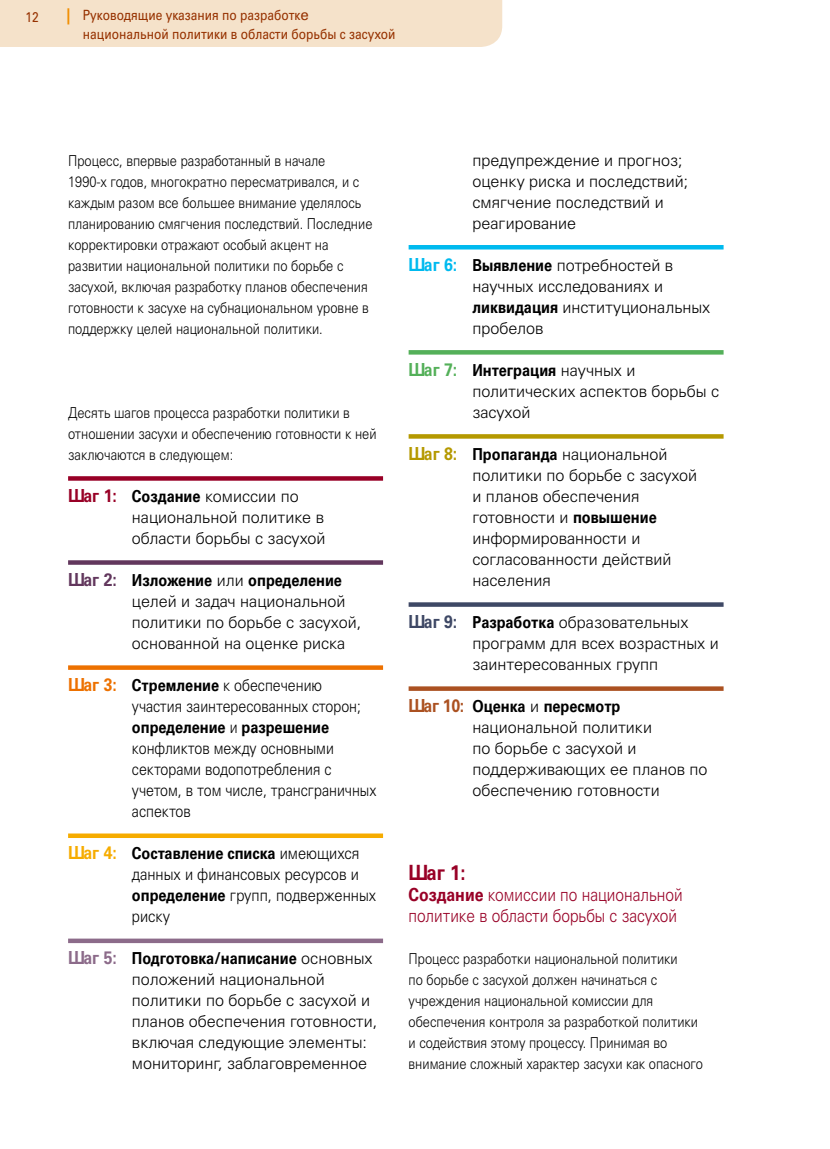
<style>
.page{position:relative;width:830px;height:1149px;background:#fff}
.page>*{position:absolute;margin:0;border:0;box-sizing:border-box;transform-origin:0 0}
.heading2{font:700 21px "Univers LTCYR";color:#980026;scale:.88 1}
.heading2-2{font:300 18px/21px "Univers LTCYR";color:#980026;scale:.86 1}
.body_text{font:300 16.5px/21px "Univers LTCYR";color:#000}
.body_text-2{font:300 16.5px/21px "Univers LTCYR";color:#000;scale:.86 1}
.body_text-3{font:300 16.5px/21px "Univers LTCYR";color:#000;scale:.89 1}
.body_text-4{font:300 15px/21px "Univers LTCYR";color:#000;scale:.86 1}
.t1{font:14.1px/18.9px "Univers LTCYR";color:#963100;scale:.85 1}
.s1{font-family:"Rotis Sans Serif";font-weight:700;font-size:18px;color:#f18e00}
.s2{font-size:15px}
.s3{font-weight:700;font-size:18px;color:#980026}
.s4{font-weight:700}
.s5{font-weight:700;font-size:18px;color:#62375d}
.s6{font-weight:700;font-size:18px;color:#ed7100}
.s7{font-weight:700;font-size:18px;color:#f6ac00}
.s8{font-weight:700;font-size:18px;color:#8c6b8a}
.s9{font-weight:700;font-size:18px;color:#00baef}
.s10{font-weight:700;font-size:18px;color:#54b059}
.s11{font-weight:700;font-size:18px;color:#b59900}
.s12{font-weight:700;font-size:18px;color:#3e4865}
.s13{font-weight:700;font-size:18px;color:#ab5121}
</style>
<div class="page">
<div style="left:0;top:0;width:502px;height:47px;background:#f5e2ca"></div>
<svg style="left:68px;top:476px;width:315px;height:4px"></svg>
<svg style="left:68px;top:560px;width:315px;height:4px"></svg>
<svg style="left:68px;top:665px;width:315px;height:4px"></svg>
<svg style="left:68px;top:833px;width:315px;height:4px"></svg>
<svg style="left:68px;top:938px;width:315px;height:4px"></svg>
<hr style="left:408px;top:245px;width:315px;height:4px;background:#00baef">
<svg style="left:408px;top:350px;width:315px;height:4px"></svg>
<svg style="left:408px;top:434px;width:315px;height:4px"></svg>
<svg style="left:408px;top:602px;width:315px;height:4px"></svg>
<svg style="left:408px;top:686px;width:315px;height:4px"></svg>
<p class="t1" style="left:26px;top:7px;width:17px">12</p>
<p class="t1" style="left:83px;top:6px;width:369px;text-indent:-17px"><span class="s1">|</span> Руководящие указания по разработк<span class="s2">е </span>национальной политики в области борьбы с засухой</p>
<p class="body_text-4" style="left:68px;top:150px;width:355px">Процесс, впервые разработанный в начале<br>1990-х годов, многократно пересматривался, и с каждым разом все большее внимание уделялось планированию смягчения последствий. Последние корректировки отражают особый акцент на развитии национальной политики по борьбе с засухой, включая разработку планов обеспечения готовности к засухе на субнациональном уровне в поддержку целей национальной политики.</p>
<p class="body_text-4" style="left:68px;top:402px;width:360px">Десять шагов процесса разработки политики в отношении засухи и обеспечению готовности к ней заключаются в следующем:</p>
<p class="body_text" style="left:132px;top:485px;width:195px;text-indent:-64px"><span class="s3">Шаг 1:</span> <span class="s4">Создание</span> комиссии по национальной политике в области борьбы с засухой</p>
<p class="body_text" style="left:132px;top:569px;width:231px;text-indent:-64px"><span class="s5">Шаг 2:</span> <span class="s4">Изложение</span> или <span class="s4">определение </span>целей и задач национальной политики по борьбе с засухой, основанной на оценке риска</p>
<p class="body_text-2" style="left:132px;top:674px;width:286px;text-indent:-64px"><span class="s6">Шаг 3:</span> <span class="s4">Стремление</span> к обеспечению участия заинтересованных сторон; <span class="s4">определение</span> и <span class="s4">разрешение </span>конфликтов между основными секторами водопотребления с учетом, в том числе, трансграничных аспектов</p>
<p class="body_text-3" style="left:132px;top:842px;width:276px;text-indent:-64px"><span class="s7">Шаг 4:</span> <span class="s4">Составление списка</span> имеющихся данных и финансовых ресурсов и <span class="s4">определение</span> групп, подверженных риску</p>
<p class="body_text" style="left:132px;top:947px;width:246px;text-indent:-64px"><span class="s8">Шаг 5:</span> <span class="s4">Подготовка/написание</span> основных положений национальной политики по борьбе с засухой и планов обеспечения готовности, включая следующие элементы: мониторинг, заблаговременное</p>
<p class="body_text" style="left:472px;top:149px;width:217px">предупреждение и прогноз; оценку риска и последствий; смягчение последствий и реагирование</p>
<p class="body_text" style="left:472px;top:254px;width:239px;text-indent:-64px"><span class="s9">Шаг 6:</span> <span class="s4">Выявление</span> потребностей в научных исследованиях и <span class="s4">ликвидация</span> институциональных пробелов</p>
<p class="body_text" style="left:472px;top:359px;width:248px;text-indent:-64px"><span class="s10">Шаг 7:</span> <span class="s4">Интеграция</span> научных и политических аспектов борьбы с засухой</p>
<p class="body_text" style="left:472px;top:443px;width:226px;text-indent:-64px"><span class="s11">Шаг 8:</span> <span class="s4">Пропаганда</span> национальной политики по борьбе с засухой и планов обеспечения готовности и <span class="s4">повышение </span>информированности и согласованности действий населения</p>
<p class="body_text" style="left:472px;top:611px;width:248px;text-indent:-64px"><span class="s12">Шаг 9:</span> <span class="s4">Разработка</span> образовательных программ для всех возрастных и заинтересованных групп</p>
<p class="body_text" style="left:472px;top:695px;width:236px;text-indent:-64px"><span class="s13">Шаг 10:</span> <span class="s4">Оценка</span> и <span class="s4">пересмотр </span>национальной политики<br>по борьбе с засухой и поддерживающих ее планов по обеспечению готовности</p>
<p class="heading2" style="left:408px;top:860px;width:66px">Шаг 1:</p>
<p class="heading2-2" style="left:408px;top:884px;width:320px"><span class="s4">Создание</span> комиссии по национальной политике в области борьбы с засухой</p>
<p class="body_text-4" style="left:408px;top:948px;width:343px">Процесс разработки национальной политики<br>по борьбе с засухой должен начинаться с учреждения национальной комиссии для обеспечения контроля за разработкой политики и содействия этому процессу. Принимая во внимание сложный характер засухи как опасного</p>
</div>
